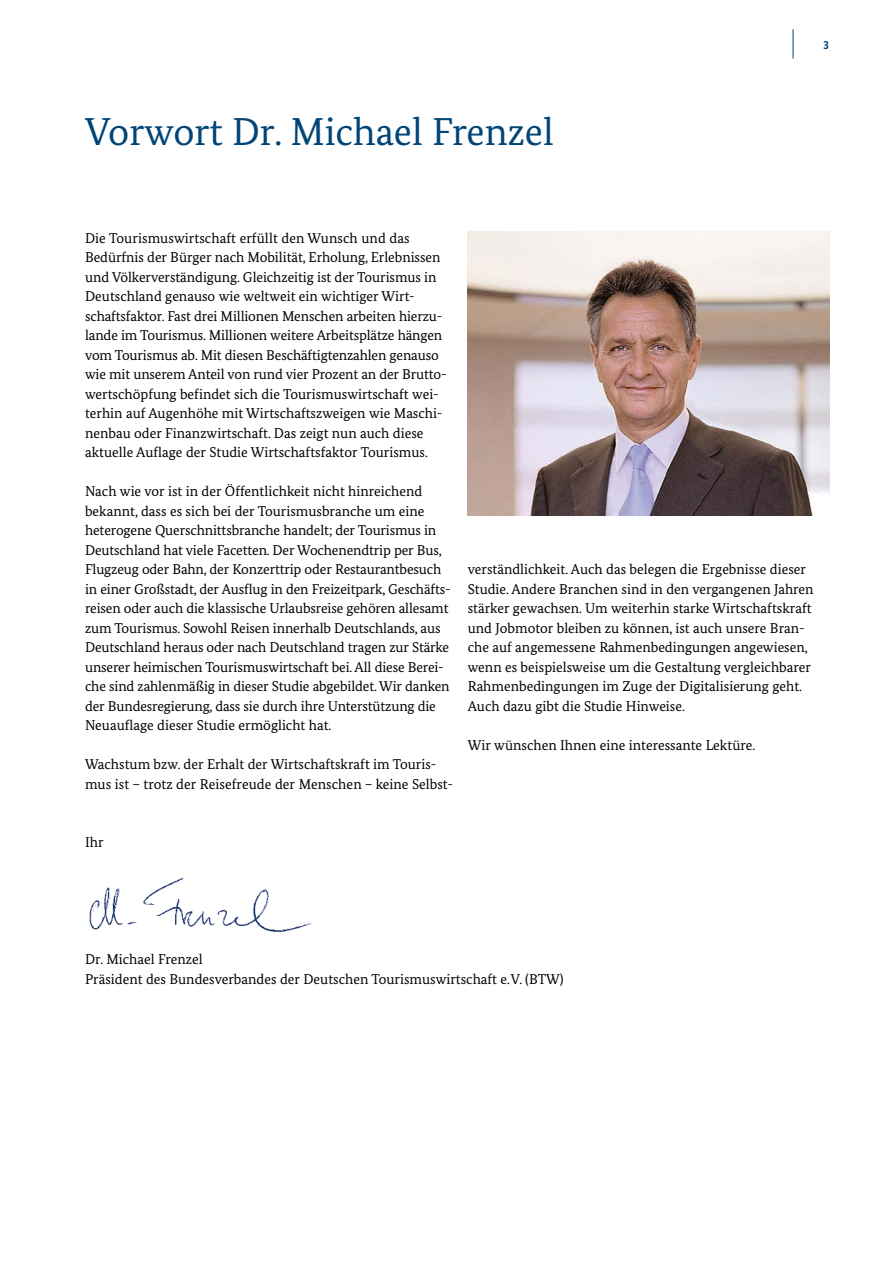
<style>
.page{position:relative;width:893px;height:1263px;background:#fff}
.page>*{position:absolute;margin:0;border:0;box-sizing:border-box;transform-origin:0 0}
.t1{font:39px "Bundes Serif";color:#004577}
.t2{font:14.25px/19.5px "Bundes Serif";letter-spacing:-.005em;color:#000}
.t3{font:700 12px "Bundes Sans";color:#004577}
</style>
<div class="page">
<hr style="left:793px;top:29px;width:1px;height:30px;background:#004577">
<img style="left:468px;top:232px;width:361px;height:284px">
<img style="left:89px;top:877px;width:223px;height:55px">
<h2 class="t1" style="left:85px;top:108px;width:470px">Vorwort Dr. Michael Frenzel</h2>
<p class="t3" style="left:823px;top:37px;width:7px">3</p>
<p class="t2" style="left:85px;top:228px;width:361px">Die Tourismuswirtschaft erfüllt den Wunsch und das Bedürfnis der Bürger nach Mobilität, Erholung, Erlebnissen und Völkerverständigung. Gleichzeitig ist der Tourismus in Deutschland genauso wie weltweit ein wichtiger Wirt&shy;schaftsfaktor. Fast drei Millionen Menschen arbeiten hierzu&shy;lande im Tourismus. Millionen weitere Arbeitsplätze hängen vom Tourismus ab. Mit diesen Beschäftigtenzahlen genauso wie mit unserem Anteil von rund vier Prozent an der Brutto&shy;wertschöpfung befindet sich die Tourismuswirtschaft wei&shy;terhin auf Augenhöhe mit Wirtschaftszweigen wie Maschi&shy;nenbau oder Finanzwirtschaft. Das zeigt nun auch diese aktuelle Auflage der Studie Wirtschaftsfaktor Tourismus.</p>
<p class="t2" style="left:85px;top:482px;width:367px">Nach wie vor ist in der Öffentlichkeit nicht hinreichend bekannt, dass es sich bei der Tourismusbranche um eine heterogene Querschnittsbranche handelt; der Tourismus in Deutschland hat viele Facetten. Der Wochenendtrip per Bus, Flugzeug oder Bahn, der Konzerttrip oder Restaurantbesuch in einer Großstadt, der Ausflug in den Freizeitpark, Geschäfts&shy;reisen oder auch die klassische Urlaubsreise gehören allesamt zum Tourismus. Sowohl Reisen innerhalb Deutschlands, aus Deutschland heraus oder nach Deutschland tragen zur Stärke unserer heimischen Tourismuswirtschaft bei. All diese Berei&shy;che sind zahlenmäßig in dieser Studie abgebildet. Wir danken der Bundesregierung, dass sie durch ihre Unterstützung die Neuauflage dieser Studie ermöglicht hat.</p>
<p class="t2" style="left:85px;top:755px;width:370px">Wachstum bzw. der Erhalt der Wirtschaftskraft im Touris&shy;mus ist – trotz der Reisefreude der Menschen – keine Selbst-</p>
<p class="t2" style="left:468px;top:560px;width:347px">verständlichkeit. Auch das belegen die Ergebnisse dieser Studie. Andere Branchen sind in den vergangenen Jahren stärker gewachsen. Um weiterhin starke Wirtschaftskraft und Jobmotor bleiben zu können, ist auch unsere Bran&shy;che auf angemessene Rahmenbedingungen angewiesen, wenn es beispielsweise um die Gestaltung vergleichbarer Rahmenbedingungen im Zuge der Digitalisierung geht.<br>Auch dazu gibt die Studie Hinweise.</p>
<p class="t2" style="left:468px;top:735px;width:289px">Wir wünschen Ihnen eine interessante Lektüre.</p>
<p class="t2" style="left:85px;top:833px;width:20px">Ihr</p>
<p class="t2" style="left:85px;top:950px;width:119px">Dr. Michael Frenzel</p>
<p class="t2" style="left:85px;top:969px;width:480px">Präsident des Bundesverbandes der Deutschen Tourismuswirtschaft e.V. (BTW)</p>
</div>
